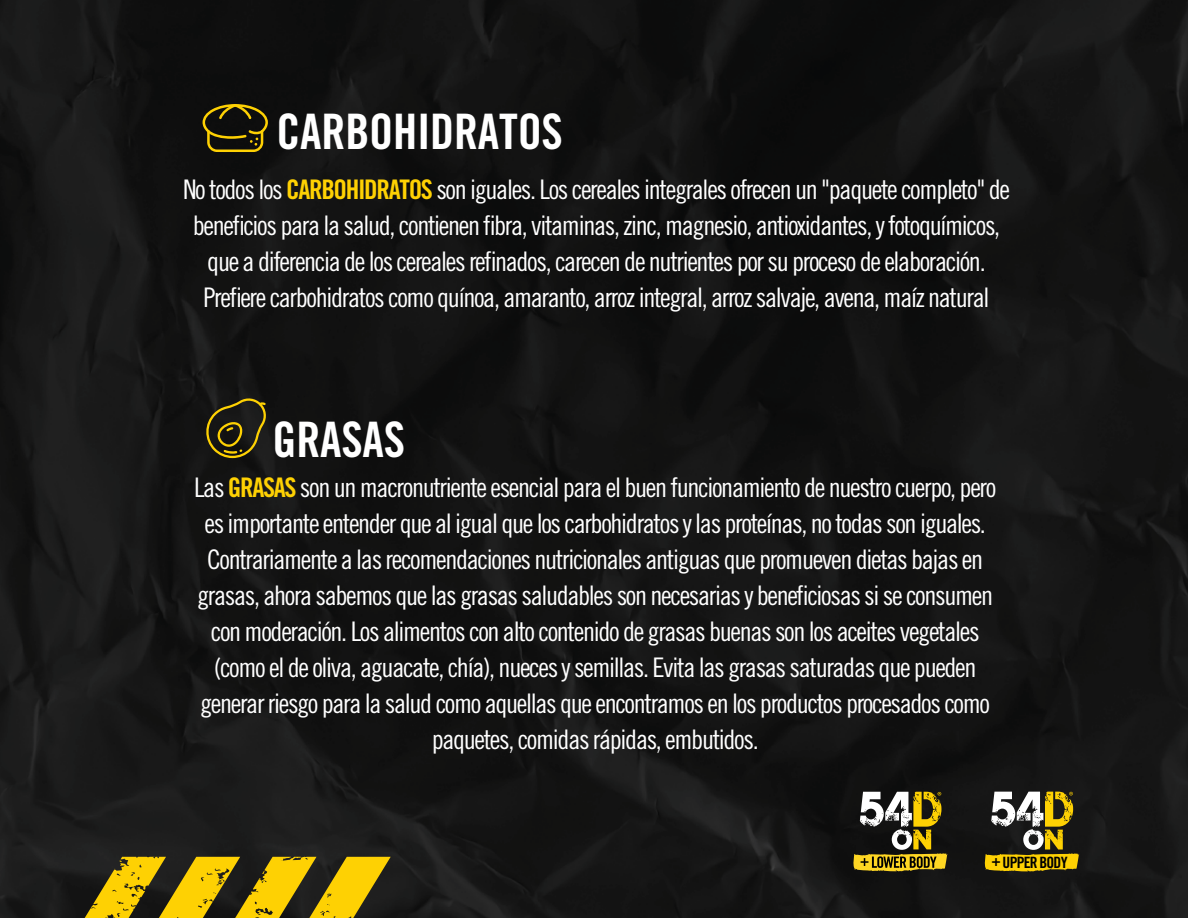
<style>
.page{position:relative;width:1188px;height:918px;background:#fff}
.page>*{position:absolute;margin:0;border:0;box-sizing:border-box;transform-origin:0 0}
.t1{font:48.9px "Trade Gothic LT Std Bd Cn 20";letter-spacing:-.005em;color:#fff}
.t2{font:27px/36px "Trade Gothic LT Std Cn 18";letter-spacing:-.05em;color:#fff;text-align:center}
.t3{font:15.6px "Trade Gothic LT Std Bd Cn 20";letter-spacing:-.05em;color:#000}
.s1{font-family:"Trade Gothic LT Std Bd Cn 20";color:#fed103}
</style>
<div class="page">
<img style="left:0;top:0;width:1188px;height:918px">
<svg style="left:984px;top:792px;width:96px;height:80px;background:#817435"></svg>
<svg style="left:852px;top:792px;width:96px;height:80px;background:#706536"></svg>
<svg style="left:84px;top:857px;width:307px;height:61px;background:#977e0e"></svg>
<svg style="left:203px;top:104px;width:65px;height:48px;background:#42380b"></svg>
<svg style="left:204px;top:397px;width:64px;height:61px;background:#3c3514"></svg>
<h1 class="t1" style="left:276px;top:101px;width:288px">CARBOHIDRATOS</h1>
<p class="t2" style="left:183px;top:171px;width:829px">No todos los <span class="s1">CARBOHIDRATOS</span> son iguales. Los cereales integrales ofrecen un "paquete completo" de beneficios para la salud, contienen fibra, vitaminas, zinc, magnesio, antioxidantes, y fotoquímicos, que a diferencia de los cereales refinados, carecen de nutrientes por su proceso de elaboración.<br>Prefiere carbohidratos como quínoa, amaranto, arroz integral, arroz salvaje, avena, maíz natural</p>
<h1 class="t1" style="left:272px;top:410px;width:134px">GRASAS</h1>
<p class="t2" style="left:194px;top:469px;width:804px">Las <span class="s1">GRASAS</span> son un macronutriente esencial para el buen funcionamiento de nuestro cuerpo, pero es importante entender que al igual que los carbohidratos y las proteínas, no todas son iguales.<br>Contrariamente a las recomendaciones nutricionales antiguas que promueven dietas bajas en grasas, ahora sabemos que las grasas saludables son necesarias y beneficiosas si se consumen con moderación. Los alimentos con alto contenido de grasas buenas son los aceites vegetales (como el de oliva, aguacate, chía), nueces y semillas. Evita las grasas saturadas que pueden generar riesgo para la salud como aquellas que encontramos en los productos procesados como paquetes, comidas rápidas, embutidos.</p>
<p class="t3" style="left:991px;top:853px;width:78px">+ UPPER BODY</p>
</div>
